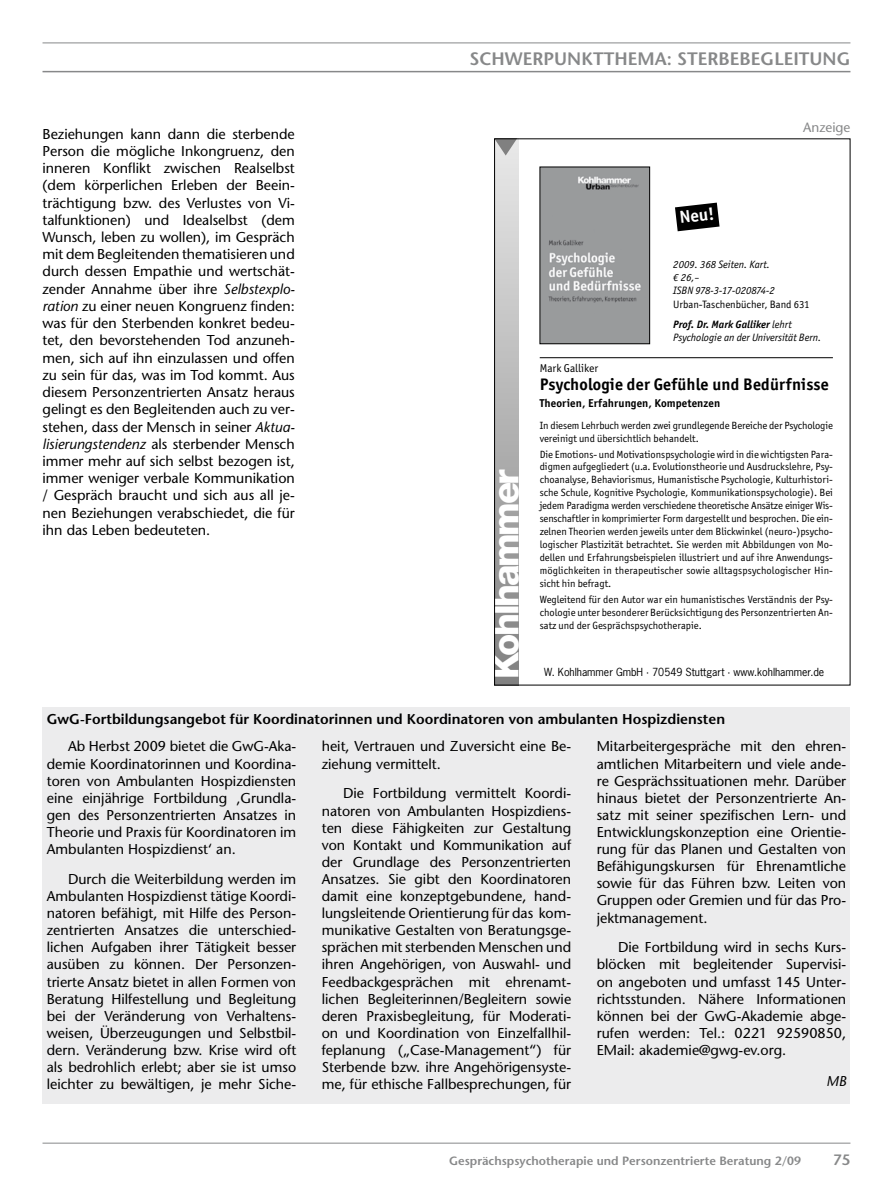
<style>
.page{position:relative;width:893px;height:1191px;background:#fff}
.page>*{position:absolute;margin:0;border:0;box-sizing:border-box;transform-origin:0 0}
.t1{font:800 36.3px "Helvetica Neue LT";letter-spacing:-.065em;color:#fff}
.t2{font:600 18px "Stone Sans";color:#878889}
.t3{font:700 17.55px "ITC Officina Sans";color:#fff}
.t4{font:700 16.8px "ITC Officina Sans";letter-spacing:.01em;color:#000}
.t5{font:600 15px "Stone Sans";color:#878889}
.t6{font:14.25px/17.1px "Stone Sans";color:#000;text-align:justify}
.t7{font:600 14.25px "Stone Sans";color:#000}
.t8{font:italic 14.25px "Stone Sans";color:#000}
.t9{font:13.5px "Stone Sans";color:#878889}
.t10{font:600 12px "Stone Sans";color:#878889}
.t11{font:700 11.4px "ITC Officina Sans";letter-spacing:.01em;color:#000}
.t12{font:11.4px "ITC Officina Sans";color:#000}
.t13{font:italic 10.65px/12.9px "ITC Officina Sans";color:#000}
.t14{font:10.65px/20px "ITC Officina Sans";color:#000}
.t15{font:10.5px/12.9px "ITC Officina Sans";color:#000;text-align:justify}
.t16{font:10.5px "News Gothic LT";color:#000}
.s1{font-style:italic}
.s2{font-weight:700;font-style:italic}
</style>
<div class="page">
<hr style="left:43px;top:1142px;width:807px;height:1px;background:#878889">
<hr style="left:43px;top:43px;width:807px;height:1px;background:#878889">
<hr style="left:43px;top:71px;width:807px;height:1px;background:#878889">
<svg style="left:496px;top:140px;width:337px;height:543px"></svg>
<div style="left:43px;top:707px;width:807px;height:396px;background:#ececed"></div>
<p class="t6" style="left:43px;top:125px;width:254px">Beziehungen kann dann die sterbende Person die mögliche Inkongruenz, den inneren Konflikt zwischen Realselbst (dem körperlichen Erleben der Beein&shy;trächtigung bzw. des Verlustes von Vi&shy;talfunktionen) und Idealselbst (dem Wunsch, leben zu wollen), im Gespräch mit dem Begleitenden thematisieren und durch dessen Empathie und wertschät&shy;zender Annahme über ihre <span class="s1">Selbstexplo&shy;ration</span> zu einer neuen Kongruenz finden: was für den Sterbenden konkret bedeu&shy;tet, den bevorstehenden Tod anzuneh&shy;men, sich auf ihn einzulassen und offen zu sein für das, was im Tod kommt. Aus diesem Personzentrierten Ansatz heraus gelingt es den Begleitenden auch zu ver&shy;stehen, dass der Mensch in seiner <span class="s1">Aktua&shy;lisierungstendenz</span> als sterbender Mensch immer mehr auf sich selbst bezogen ist, immer weniger verbale Kommunikation / Gespräch braucht und sich aus all je&shy;nen Beziehungen verabschiedet, die für ihn das Leben bedeuteten.</p>
<p class="t2" style="left:469px;top:47px;width:380px">Schwerpunktthema: Sterbebegleitung</p>
<p class="t3" style="left:679px;top:206px;width:36px;rotate:-6deg">Neu!</p>
<p class="t9" style="left:803px;top:119px;width:49px">Anzeige</p>
<h1 class="t1" style="left:484px;top:679px;width:211px;rotate:-90deg">Kohlhammer</h1>
<p class="t13" style="left:673px;top:258px;width:103px">2009. 368 Seiten. Kart. € 26,–<br>ISBN 978-3-17-020874-2</p>
<p class="t14" style="left:673px;top:294px;width:138px">Urban-Taschenbücher, Band 631<br><span class="s2">Prof. Dr. Mark Galliker</span> <span class="s1">lehrt</span></p>
<p class="t13" style="left:673px;top:331px;width:149px">Psychologie an der Universität Bern.</p>
<p class="t12" style="left:540px;top:361px;width:60px">Mark Galliker</p>
<p class="t4" style="left:540px;top:374px;width:291px">Psychologie der Gefühle und Bedürfnisse</p>
<p class="t11" style="left:540px;top:396px;width:182px">Theorien, Erfahrungen, Kompetenzen</p>
<p class="t15" style="left:540px;top:418px;width:295px">In diesem Lehrbuch werden zwei grundlegende Bereiche der Psychologie vereinigt und übersichtlich behandelt.</p>
<p class="t15" style="left:540px;top:447px;width:295px">Die Emotions- und Motivationspsychologie wird in die wichtigsten Para&shy;digmen aufgegliedert (u.a. Evolutionstheorie und Ausdruckslehre, Psy&shy;choanalyse, Behaviorismus, Humanistische Psychologie, Kulturhistori&shy;sche Schule, Kognitive Psychologie, Kommunikationspsychologie). Bei jedem Paradigma werden verschiedene theoretische Ansätze einiger Wis&shy;senschaftler in komprimierter Form dargestellt und besprochen. Die ein&shy;zelnen Theorien werden jeweils unter dem Blickwinkel (neuro-)psycho&shy;logischer Plastizität betrachtet. Sie werden mit Abbildungen von Mo&shy;dellen und Erfahrungsbeispielen illustriert und auf ihre Anwendungs&shy;möglichkeiten in therapeutischer sowie alltagspsychologischer Hin&shy;sicht hin befragt.</p>
<p class="t15" style="left:540px;top:593px;width:295px">Wegleitend für den Autor war ein humanistisches Verständnis der Psy&shy;chologie unter besonderer Berücksichtigung des Personzentrierten An&shy;satz und der Gesprächspsychotherapie.</p>
<p class="t16" style="left:544px;top:665px;width:282px">W. Kohlhammer GmbH · 70549 Stuttgart · www.kohlhammer.de</p>
<p class="t7" style="left:47px;top:711px;width:680px">GwG-Fortbildungsangebot für Koordinatorinnen und Koordinatoren von ambulanten Hospizdiensten</p>
<p class="t6" style="left:47px;top:738px;width:251px;text-indent:21px">Ab Herbst 2009 bietet die GwG-Aka&shy;demie Koordinatorinnen und Koordina&shy;toren von Ambulanten Hospizdiensten eine einjährige Fortbildung ‚Grundla&shy;gen des Personzentrierten Ansatzes in Theorie und Praxis für Koordinatoren im Ambulanten Hospizdienst‘ an.</p>
<p class="t6" style="left:47px;top:870px;width:251px;text-indent:21px">Durch die Weiterbildung werden im Ambulanten Hospizdienst tätige Koordi&shy;natoren befähigt, mit Hilfe des Person&shy;zentrierten Ansatzes die unterschied&shy;lichen Aufgaben ihrer Tätigkeit besser ausüben zu können. Der Personzen&shy;trierte Ansatz bietet in allen Formen von Beratung Hilfestellung und Begleitung bei der Veränderung von Verhaltens&shy;weisen, Überzeugungen und Selbstbil&shy;dern. Veränderung bzw. Krise wird oft als bedrohlich erlebt; aber sie ist umso leichter zu bewältigen, je mehr Siche-</p>
<p class="t6" style="left:322px;top:738px;width:251px">heit, Vertrauen und Zuversicht eine Be&shy;ziehung vermittelt.</p>
<p class="t6" style="left:322px;top:785px;width:251px;text-indent:21px">Die Fortbildung vermittelt Koordi&shy;natoren von Ambulanten Hospizdiens&shy;ten diese Fähigkeiten zur Gestaltung von Kontakt und Kommunikation auf der Grundlage des Personzentrierten Ansatzes. Sie gibt den Koordinatoren damit eine konzeptgebundene, hand&shy;lungsleitende Orientierung für das kom&shy;munikative Gestalten von Beratungsge&shy;sprächen mit sterbenden Menschen und ihren Angehörigen, von Auswahl- und Feedbackgesprächen mit ehrenamt&shy;lichen Begleiterinnen/Begleitern sowie deren Praxisbegleitung, für Moderati&shy;on und Koordination von Einzelfallhil&shy;feplanung („Case-Management“) für Sterbende bzw. ihre Angehörigensyste&shy;me, für ethische Fallbesprechungen, für</p>
<p class="t6" style="left:597px;top:738px;width:251px">Mitarbeitergespräche mit den ehren&shy;amtlichen Mitarbeitern und viele ande&shy;re Gesprächssituationen mehr. Darüber hinaus bietet der Personzentrierte An&shy;satz mit seiner spezifischen Lern- und Entwicklungskonzeption eine Orientie&shy;rung für das Planen und Gestalten von Befähigungskursen für Ehrenamtliche sowie für das Führen bzw. Leiten von Gruppen oder Gremien und für das Pro&shy;jektmanagement.</p>
<p class="t6" style="left:597px;top:939px;width:251px;text-indent:21px">Die Fortbildung wird in sechs Kurs&shy;blöcken mit begleitender Supervisi&shy;on angeboten und umfasst 145 Unter&shy;richtsstunden. Nähere Informationen können bei der GwG-Akademie abge&shy;rufen werden: Tel.: 0221 92590850, EMail: akademie@gwg-ev.org.</p>
<p class="t8" style="left:826px;top:1072px;width:21px">MB</p>
<p class="t10" style="left:449px;top:1154px;width:354px">Gesprächspsychotherapie und Personzentrierte Beratung 2/09</p>
<p class="t5" style="left:833px;top:1151px;width:19px">75</p>
</div>
